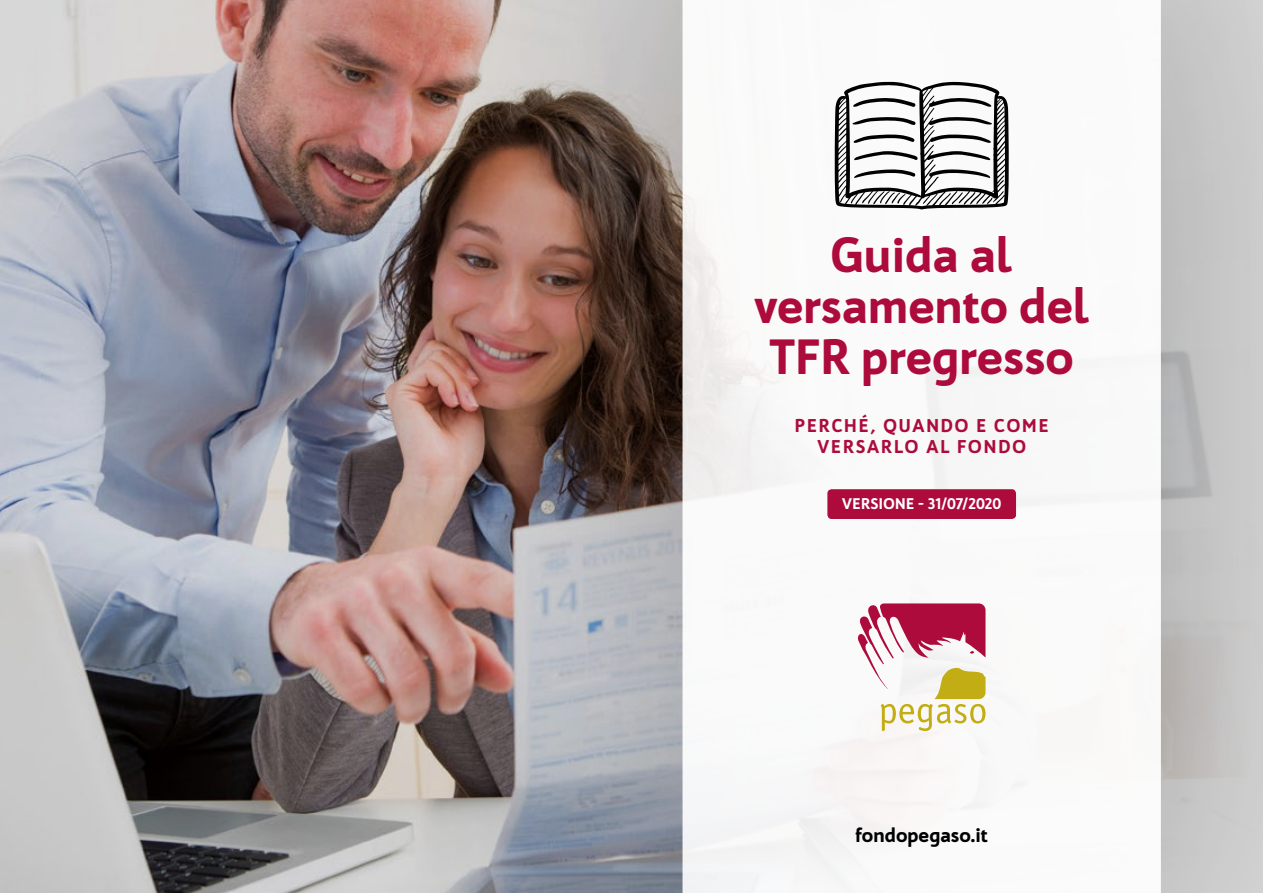
<style>
.page{position:relative;width:1263px;height:893px;background:#fff}
.page>*{position:absolute;margin:0;border:0;box-sizing:border-box;transform-origin:0 0}
.t1{font:900 48px/51px "Bw Quinta Pro";color:#ac0b3c;text-align:center}
.t2{font:900 19.5px "Bw Quinta Pro";color:#000}
.t3{font:900 18px/21.6px "Bw Quinta Pro";letter-spacing:.11em;color:#ac0b3c;text-align:center}
.t4{font:900 15px "Bw Quinta Pro";letter-spacing:.03em;color:#fff}
</style>
<div class="page">
<img style="left:0;top:0;width:395px;height:893px">
<div style="left:395px;top:0;width:868px;height:893px;background:#000;opacity:.3"></div>
<svg style="left:682px;top:0;width:479px;height:893px"></svg>
<svg style="left:856px;top:602px;width:129px;height:129px"></svg>
<div style="left:827px;top:489px;width:189px;height:30px;background:#ac0b3c;border-radius:4px"></div>
<svg style="left:835px;top:82px;width:174px;height:127px"></svg>
<h1 class="t1" style="left:754px;top:230px;width:338px">Guida al versamento del<br>TFR pregresso</h1>
<p class="t3" style="left:795px;top:415px;width:255px">PERCHÉ, QUANDO E COME<br>VERSARLO AL FONDO</p>
<p class="t4" style="left:842px;top:494px;width:161px">VERSIONE - 31/07/2020</p>
<p class="t2" style="left:856px;top:822px;width:134px">fondopegaso.it</p>
</div>
